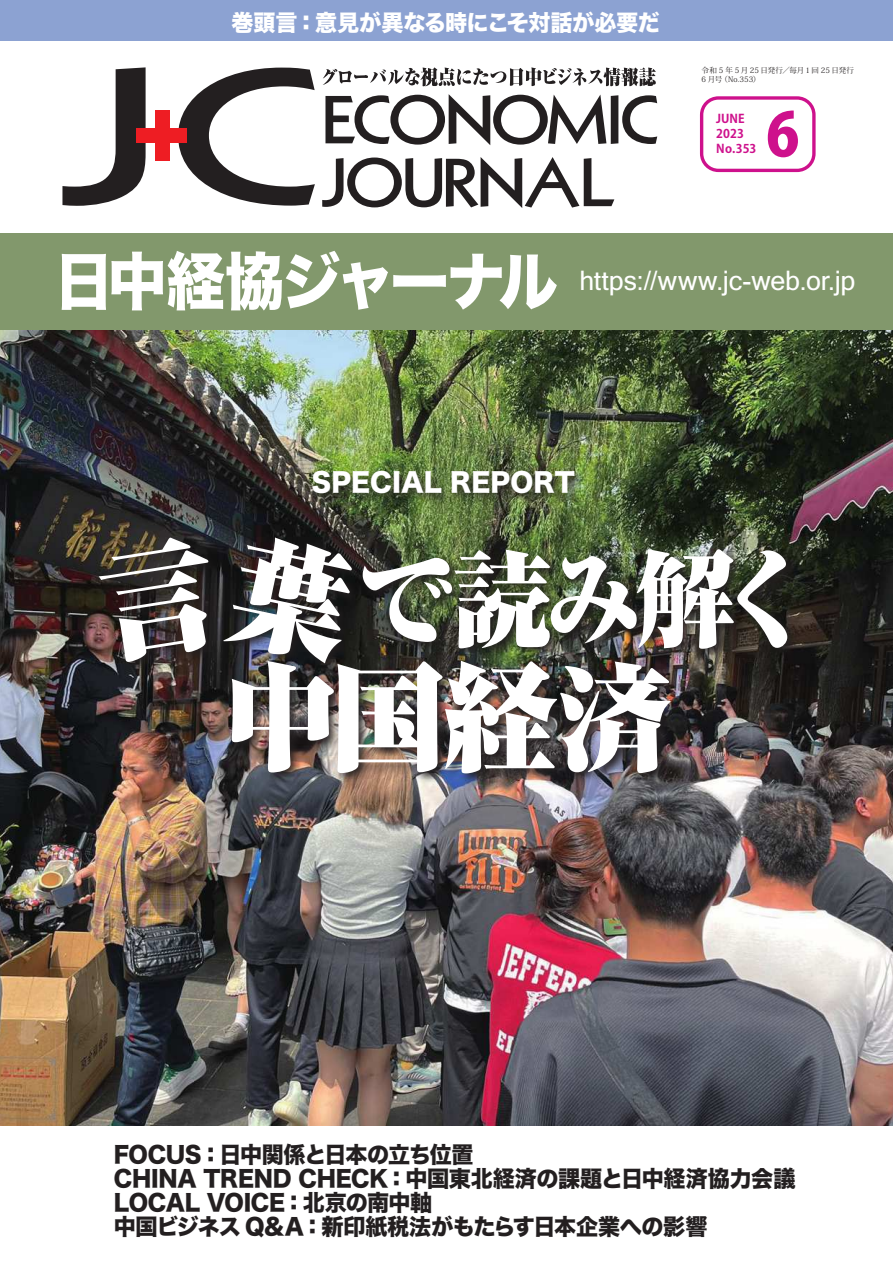
<style>
.page{position:relative;width:893px;height:1263px;background:#fff}
.page>*{position:absolute;margin:0;border:0;box-sizing:border-box;transform-origin:0 0}
.t1{font:900 115.5px "Ryumin";color:#fff}
.t2{font:900 102px "Ryumin";letter-spacing:-.08em;color:#fff}
.t3{font:62.4px "Hira Kaku Std W8";letter-spacing:-.065em;color:#fff;scale:.95 1}
.t4{font:800 60px "Koz Go Pro";color:#ce118c;scale:.96 1}
.t5{font:27px "Microsoft Sans Serif";letter-spacing:-.005em;color:#fff}
.t6{font:25.95px "Hira Kaku Std W8";color:#fff}
.t7{font:22.5px/24px "Hira Kaku Std N W8";letter-spacing:-.02em;color:#231f20}
.t8{font:22.5px "Hira Kaku Std W8";letter-spacing:-.01em;color:#fff}
.t9{font:700 12px/15px "Koz Go Pro";color:#ce118c}
.t10{font:7.5px/9px "Koz Min Pro";letter-spacing:.005em;color:#231f20}
</style>
<div class="page">
<img style="left:0;top:330px;width:893px;height:795px">
<div style="left:0;top:0;width:893px;height:41px;background:#8ca2d2"></div>
<div style="left:0;top:234px;width:893px;height:96px;background:#82986c"></div>
<svg style="left:323px;top:67px;width:333px;height:19px"></svg>
<svg style="left:62px;top:67px;width:84px;height:139px"></svg>
<svg style="left:178px;top:68px;width:137px;height:138px"></svg>
<svg style="left:325px;top:94px;width:332px;height:51px"></svg>
<svg style="left:322px;top:157px;width:292px;height:51px"></svg>
<div style="left:155px;top:110px;width:15px;height:50px;background:#ee1d23"></div>
<div style="left:136px;top:128px;width:51px;height:14px;background:#ee1d23"></div>
<div style="left:700px;top:96px;width:116px;height:76px;border:3px solid #ce118c;border-radius:17px"></div>
<div style="left:309px;top:466px;width:278px;height:40px;background:#231f20;opacity:.95"></div>
<div style="left:96px;top:534px;width:704px;height:252px;background:#231f20;opacity:.95"></div>
<svg style="left:94px;top:529px;width:266px;height:138px;background:#2c2827"></svg>
<p class="t8" style="left:232px;top:10px;width:430px">巻頭言：意見が異なる時にこそ対話が必要だ</p>
<p class="t10" style="left:721px;top:66px;width:135px;text-indent:-19px">令和 5 年 5 月 25 日発行／毎月 1 回 25 日発行（No.353(</p>
<p class="t10" style="left:702px;top:75px;width:22px">6月号</p>
<p class="t9" style="left:716px;top:112px;width:30px">JUNE<br>2023</p>
<h3 class="t4" style="left:766px;top:95px;width:36px">6</h3>
<p class="t9" style="left:716px;top:142px;width:42px">No.353</p>
<h3 class="t3" style="left:54px;top:247px;width:531px">日中経協ジャーナル</h3>
<p class="t5" style="left:579px;top:265px;width:277px">https://www j c. -web.or j p.</p>
<p class="t6" style="left:311px;top:468px;width:265px">SPECIAL REPORT</p>
<h2 class="t2" style="left:356px;top:533px;width:462px">で読み解く</h2>
<h1 class="t1" style="left:223px;top:642px;width:450px">中国経済</h1>
<p class="t7" style="left:114px;top:1143px;width:683px">FOCUS：日中関係と日本の立ち位置<br>CHINA TREND CHECK：中国東北経済の課題と日中経済協力会議<br>LOCAL VOICE：北京の南中軸<br>中国ビジネス Q&amp;A：新印紙税法がもたらす日本企業への影響</p>
</div>
